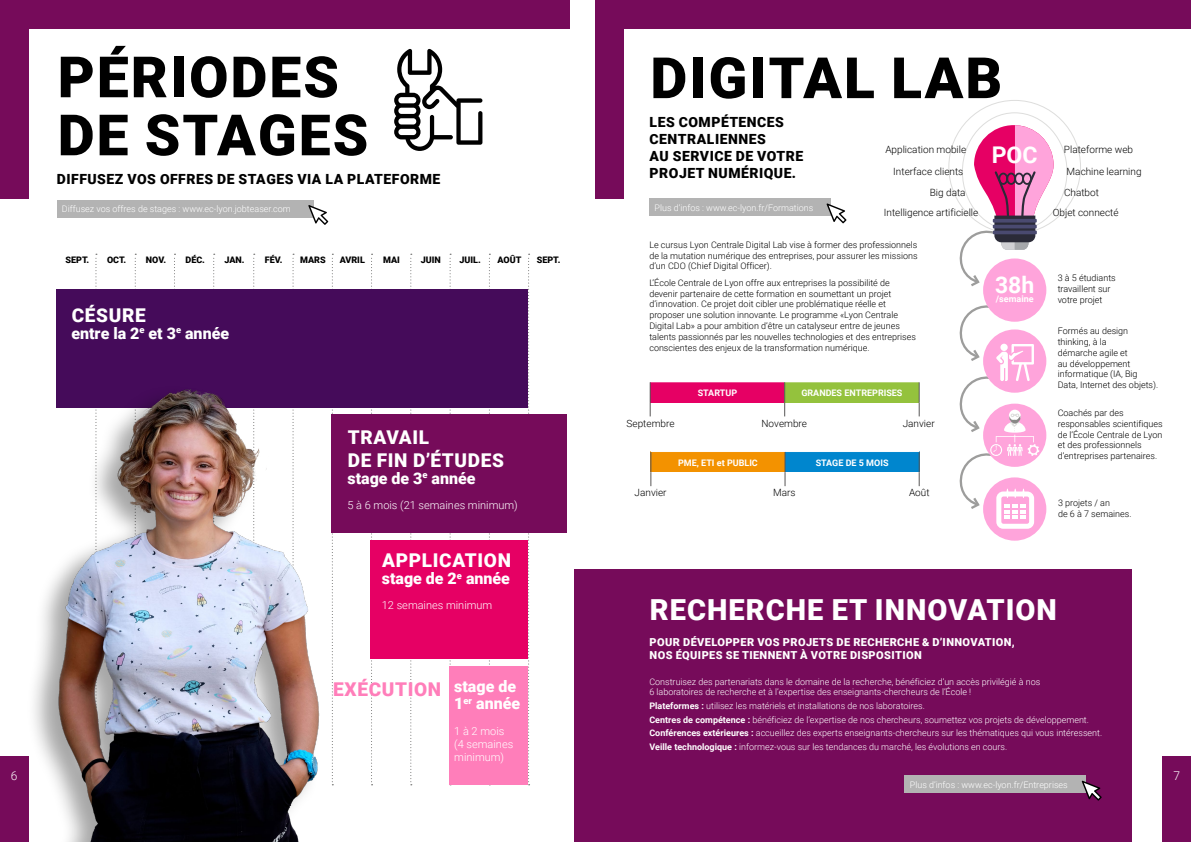
<style>
.page{position:relative;width:1191px;height:842px;background:#fff}
.page>*{position:absolute;margin:0;border:0;box-sizing:border-box;transform-origin:0 0}
.t1{font:900 57px/58px "Roboto";letter-spacing:.035em;color:#000}
.t2{font:900 29px "Roboto";letter-spacing:.035em;color:#fff}
.t3{font:700 23px "Roboto";color:#fff}
.t4{font:900 19px/22.8px "Roboto";letter-spacing:.035em;color:#fff}
.t5{font:900 19px "Roboto";letter-spacing:.035em;color:#ff7eba}
.t6{font:900 16px/17px "Roboto";color:#fff}
.t7{font:900 14px/16.8px "Roboto";letter-spacing:.035em;color:#000}
.t8{font:300 12px "Roboto";color:#fff}
.t9{font:900 11px/13px "Roboto";letter-spacing:.035em;color:#fff}
.t10{font:300 11px/13.2px "Roboto";color:#fff}
.t11{font:300 10px/20.7px "Roboto";color:#000}
.t12{font:300 9px/10.8px "Roboto";color:#000}
.t13{font:300 9px/13.6px "Roboto";color:#fff}
.t14{font:700 9px "Roboto";color:#fff}
.t15{font:900 9px "Roboto";color:#000}
.s1{font-weight:700}
</style>
<div class="page">
<div style="left:0;top:757px;width:28px;height:85px;background:#760b5a"></div>
<div style="left:1162px;top:757px;width:29px;height:85px;background:#760b5a"></div>
<div style="left:574px;top:569px;width:557px;height:273px;background:#760b5a"></div>
<div style="left:0;top:0;width:570px;height:28px;background:#760b5a"></div>
<div style="left:0;top:0;width:28px;height:198px;background:#760b5a"></div>
<div style="left:595px;top:0;width:29px;height:198px;background:#760b5a"></div>
<div style="left:57px;top:200px;width:256px;height:17px;background:#b3b3b3"></div>
<svg style="left:308px;top:205px;width:20px;height:20px"></svg>
<svg style="left:394px;top:49px;width:88px;height:102px"></svg>
<div style="left:595px;top:0;width:596px;height:28px;background:#760b5a"></div>
<svg style="left:95px;top:254px;width:2px;height:35px"></svg>
<svg style="left:135px;top:254px;width:1px;height:35px"></svg>
<svg style="left:174px;top:254px;width:1px;height:35px"></svg>
<svg style="left:213px;top:254px;width:2px;height:35px"></svg>
<svg style="left:253px;top:254px;width:2px;height:35px"></svg>
<svg style="left:292px;top:254px;width:2px;height:35px"></svg>
<svg style="left:332px;top:254px;width:1px;height:35px"></svg>
<svg style="left:371px;top:254px;width:1px;height:531px"></svg>
<svg style="left:410px;top:254px;width:2px;height:531px"></svg>
<svg style="left:449px;top:254px;width:2px;height:411px"></svg>
<svg style="left:489px;top:254px;width:1px;height:411px"></svg>
<svg style="left:528px;top:254px;width:1px;height:531px"></svg>
<div style="left:57px;top:289px;width:471px;height:119px;background:#450b5a"></div>
<div style="left:331px;top:415px;width:236px;height:118px;background:#760b5a"></div>
<div style="left:371px;top:540px;width:157px;height:119px;background:#e60064"></div>
<div style="left:983px;top:477px;width:63px;height:64px;background:#ffa4db;border-radius:50%"></div>
<div style="left:996px;top:491px;width:38px;height:38px;border:5px solid #fff;border-radius:4px"></div>
<div style="left:983px;top:329px;width:63px;height:64px;background:#ffa4db;border-radius:50%"></div>
<div style="left:983px;top:404px;width:63px;height:63px;background:#ffa4db;border-radius:50%"></div>
<svg style="left:959px;top:305px;width:80px;height:214px"></svg>
<div style="left:650px;top:382px;width:134px;height:21px;background:#e60064"></div>
<div style="left:784px;top:382px;width:135px;height:21px;background:#94c23d"></div>
<svg style="left:650px;top:382px;width:1px;height:34px"></svg>
<svg style="left:784px;top:382px;width:1px;height:34px"></svg>
<svg style="left:919px;top:382px;width:1px;height:34px"></svg>
<svg style="left:955px;top:125px;width:98px;height:163px"></svg>
<svg style="left:992px;top:219px;width:44px;height:4px"></svg>
<hr style="left:992px;top:225px;width:44px;height:3px;background:#4a4a70">
<hr style="left:993px;top:231px;width:43px;height:3px;background:#4a4a70">
<img style="left:28px;top:331px;width:319px;height:511px">
<div style="left:449px;top:666px;width:79px;height:119px;background:#ff7eba"></div>
<div style="left:649px;top:199px;width:182px;height:17px;background:#b3b3b3"></div>
<svg style="left:826px;top:203px;width:20px;height:20px"></svg>
<div style="left:983px;top:258px;width:63px;height:64px;background:#ffa4db;border-radius:50%"></div>
<div style="left:651px;top:451px;width:134px;height:21px;background:#f39200"></div>
<div style="left:785px;top:451px;width:134px;height:21px;background:#0086ce"></div>
<hr style="left:650px;top:451px;width:135px;height:1px;background:#fff">
<hr style="left:785px;top:451px;width:134px;height:1px;background:#fff">
<svg style="left:919px;top:452px;width:1px;height:34px"></svg>
<svg style="left:650px;top:452px;width:1px;height:34px"></svg>
<svg style="left:784px;top:452px;width:1px;height:34px"></svg>
<div style="left:904px;top:776px;width:182px;height:17px;background:#b3b3b3"></div>
<svg style="left:1081px;top:781px;width:20px;height:19px"></svg>
<h1 class="t1" style="left:58px;top:46px;width:312px">PÉRIODES<br>DE STAGES</h1>
<h3 class="t7" style="left:57px;top:170px;width:385px">DIFFUSEZ VOS OFFRES DE STAGES VIA LA PLATEFORME</h3>
<p class="t13" style="left:62px;top:202px;width:230px">Diffusez vos offres de stages : www.ec-lyon.jobteaser.com</p>
<p class="t15" style="left:66px;top:253px;width:25px">SEPT.</p>
<p class="t15" style="left:107px;top:253px;width:21px">OCT.</p>
<p class="t15" style="left:146px;top:253px;width:22px">NOV.</p>
<p class="t15" style="left:185px;top:253px;width:21px">DÉC.</p>
<p class="t15" style="left:224px;top:253px;width:22px">JAN.</p>
<p class="t15" style="left:265px;top:253px;width:19px">FÉV.</p>
<p class="t15" style="left:300px;top:253px;width:27px">MARS</p>
<p class="t15" style="left:340px;top:253px;width:27px">AVRIL</p>
<p class="t15" style="left:383px;top:253px;width:18px">MAI</p>
<p class="t15" style="left:421px;top:253px;width:22px">JUIN</p>
<p class="t15" style="left:459px;top:253px;width:23px">JUIL.</p>
<p class="t15" style="left:497px;top:253px;width:25px">AOÛT</p>
<p class="t15" style="left:537px;top:253px;width:25px">SEPT.</p>
<h3 class="t4" style="left:72px;top:303px;width:75px">CÉSURE</h3>
<h3 class="t6" style="left:71px;top:324px;width:159px">entre la 2<sup>e</sup> et 3<sup>e</sup> année</h3>
<h3 class="t4" style="left:348px;top:425px;width:158px">TRAVAIL<br>DE FIN D’ÉTUDES</h3>
<h3 class="t6" style="left:347px;top:469px;width:130px">stage de 3<sup>e</sup> année</h3>
<p class="t10" style="left:347px;top:498px;width:172px">5 à 6 mois (21 semaines minimum)</p>
<h1 class="t1" style="left:650px;top:47px;width:353px">DIGITAL LAB</h1>
<h3 class="t7" style="left:649px;top:113px;width:155px">LES COMPÉTENCES<br>CENTRALIENNES<br>AU SERVICE DE VOTRE<br>PROJET NUMÉRIQUE.</h3>
<p class="t11" style="left:885px;top:139px;width:82px">Application mobile</p>
<h3 class="t3" style="left:991px;top:139px;width:47px">POC</h3>
<p class="t11" style="left:893px;top:161px;width:71px">Interface clients</p>
<p class="t11" style="left:929px;top:181px;width:37px">Big data</p>
<p class="t13" style="left:654px;top:201px;width:160px">Plus d’infos : www.ec-lyon.fr/Formations</p>
<p class="t12" style="left:649px;top:239px;width:270px;text-align:justify">Le cursus Lyon Centrale Digital Lab vise à former des professionnels de la mutation numérique des entreprises, pour assurer les missions d’un CDO (Chief Digital Officer).</p>
<p class="t12" style="left:649px;top:277px;width:268px">L’École Centrale de Lyon offre aux entreprises la possibilité de devenir partenaire de cette formation en soumettant un projet d’innovation. Ce projet doit cibler une problématique réelle et proposer une solution innovante. Le programme «Lyon Centrale Digital Lab» a pour ambition d’être un catalyseur entre de jeunes talents passionnés par les nouvelles technologies et des entreprises conscientes des enjeux de la transformation numérique.</p>
<h3 class="t3" style="left:995px;top:269px;width:41px">38h</h3>
<p class="t11" style="left:884px;top:202px;width:96px">Intelligence artificielle</p>
<p class="t14" style="left:995px;top:293px;width:39px">/semaine</p>
<p class="t14" style="left:697px;top:386px;width:41px">STARTUP</p>
<p class="t14" style="left:801px;top:386px;width:103px">GRANDES ENTREPRISES</p>
<p class="t11" style="left:626px;top:413px;width:49px">Septembre</p>
<p class="t11" style="left:761px;top:413px;width:47px">Novembre</p>
<p class="t14" style="left:678px;top:456px;width:81px">PME, ETI et PUBLIC</p>
<p class="t14" style="left:815px;top:456px;width:74px">STAGE DE 5 MOIS</p>
<p class="t11" style="left:902px;top:413px;width:33px">Janvier</p>
<p class="t11" style="left:634px;top:482px;width:33px">Janvier</p>
<p class="t11" style="left:773px;top:482px;width:24px">Mars</p>
<p class="t11" style="left:909px;top:482px;width:22px">Août</p>
<p class="t11" style="left:1064px;top:139px;width:71px">Plateforme web</p>
<p class="t11" style="left:1064px;top:161px;width:79px">Machine learning<br>Chatbot</p>
<p class="t11" style="left:1052px;top:202px;width:67px">Objet connecté</p>
<p class="t12" style="left:1057px;top:272px;width:60px">3 à 5 étudiants travaillent sur votre projet</p>
<p class="t12" style="left:1057px;top:325px;width:102px">Formés au design thinking, à la<br>démarche agile et<br>au développement informatique (IA, Big<br>Data, Internet des objets).</p>
<p class="t12" style="left:1057px;top:407px;width:106px">Coachés par des responsables scientifiques de l’École Centrale de Lyon et des professionnels d’entreprises partenaires.</p>
<p class="t12" style="left:1058px;top:497px;width:75px">3 projets / an<br>de 6 à 7 semaines.</p>
<h3 class="t4" style="left:382px;top:548px;width:130px">APPLICATION</h3>
<h3 class="t6" style="left:382px;top:569px;width:130px">stage de 2<sup>e</sup> année</h3>
<p class="t10" style="left:382px;top:598px;width:112px">12 semaines minimum</p>
<h2 class="t2" style="left:650px;top:589px;width:408px">RECHERCHE ET INNOVATION</h2>
<p class="t9" style="left:649px;top:635px;width:367px">POUR DÉVELOPPER VOS PROJETS DE RECHERCHE &amp; D’INNOVATION,<br>NOS ÉQUIPES SE TIENNENT À VOTRE DISPOSITION</p>
<p class="t13" style="left:649px;top:676px;width:392px;line-height:10.8px">Construisez des partenariats dans le domaine de la recherche, bénéficiez d’un accès privilégié à nos<br>6 laboratoires de recherche et à l’expertise des enseignants-chercheurs de l’École !</p>
<p class="t13" style="left:649px;top:699px;width:454px"><span class="s1">Plateformes :</span> utilisez les matériels et installations de nos laboratoires.<br><span class="s1">Centres de compétence :</span> bénéficiez de l’expertise de nos chercheurs, soumettez vos projets de développement.<br><span class="s1">Conférences extérieures :</span> accueillez des experts enseignants-chercheurs sur les thématiques qui vous intéressent.<br><span class="s1">Veille technologique :</span> informez-vous sur les tendances du marché, les évolutions en cours.</p>
<p class="t13" style="left:909px;top:778px;width:159px">Plus d’infos : www.ec-lyon.fr/Entreprises</p>
<h3 class="t5" style="left:333px;top:676px;width:109px">EXÉCUTION</h3>
<h3 class="t6" style="left:454px;top:678px;width:67px">stage de<br>1<sup>er</sup> année</h3>
<p class="t10" style="left:454px;top:724px;width:60px">1 à 2 mois (4 semaines minimum)</p>
<h3 class="t8" style="left:11px;top:767px;width:8px">6</h3>
<h3 class="t8" style="left:1173px;top:767px;width:8px">7</h3>
</div>
